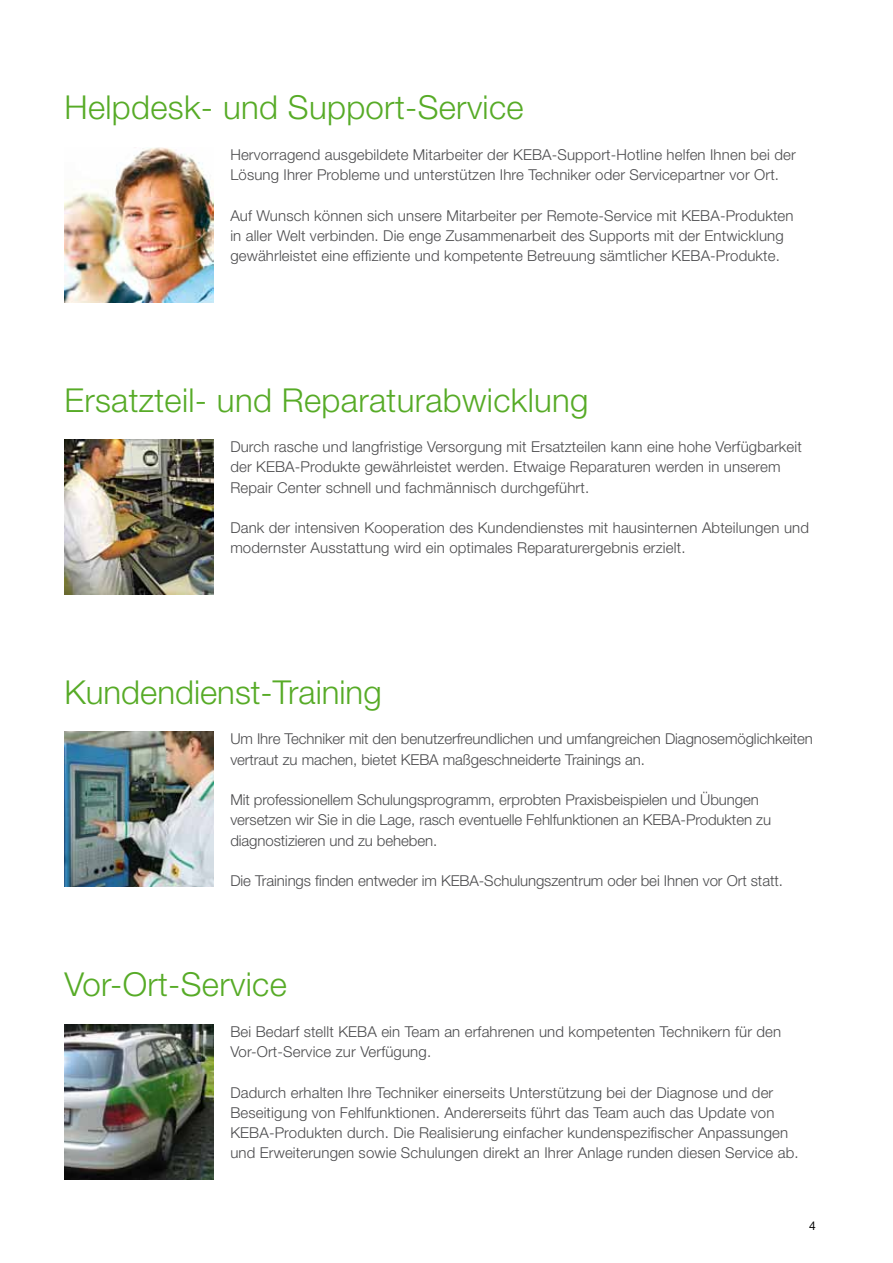
<style>
.page{position:relative;width:893px;height:1263px;background:#fff}
.page>*{position:absolute;margin:0;border:0;box-sizing:border-box;transform-origin:0 0}
.t1{font:300 33px "Helvetica Neue";letter-spacing:.01em;color:#57ab27}
.t2{font:300 15px/20.2px "Helvetica Neue";letter-spacing:.01em;color:#4b4b4d}
.t3{font:12px "Helvetica Neue";color:#000}
</style>
<div class="page">
<img style="left:64px;top:732px;width:149px;height:155px">
<img style="left:64px;top:1024px;width:149px;height:155px">
<img style="left:64px;top:439px;width:149px;height:155px">
<img style="left:64px;top:147px;width:149px;height:155px">
<h1 class="t1" style="left:64px;top:87px;width:461px">Helpdesk- und Support-Service</h1>
<p class="t2" style="left:230px;top:144px;width:567px">Hervorragend ausgebildete Mitarbeiter der KEBA-Support-Hotline helfen Ihnen bei der<br>Lösung Ihrer Probleme und unterstützen Ihre Techniker oder Servicepartner vor Ort.</p>
<p class="t2" style="left:230px;top:205px;width:565px">Auf Wunsch können sich unsere Mitarbeiter per Remote-Service mit KEBA-Produkten in aller Welt verbinden. Die enge Zusammenarbeit des Supports mit der Entwicklung gewährleistet eine effiziente und kompetente Betreuung sämtlicher KEBA-Produkte.</p>
<h1 class="t1" style="left:64px;top:380px;width:526px">Ersatzteil- und Reparaturabwicklung</h1>
<p class="t2" style="left:230px;top:436px;width:573px">Durch rasche und langfristige Versorgung mit Ersatzteilen kann eine hohe Verfügbarkeit der KEBA-Produkte gewährleistet werden. Etwaige Reparaturen werden in unserem<br>Repair Center schnell und fachmännisch durchgeführt.</p>
<p class="t2" style="left:230px;top:517px;width:580px">Dank der intensiven Kooperation des Kundendienstes mit hausinternen Abteilungen und modernster Ausstattung wird ein optimales Reparaturergebnis erzielt.</p>
<h1 class="t1" style="left:64px;top:672px;width:319px">Kundendienst-Training</h1>
<p class="t2" style="left:230px;top:729px;width:584px">Um Ihre Techniker mit den benutzerfreundlichen und umfangreichen Diagnosemöglichkeiten vertraut zu machen, bietet KEBA maßgeschneiderte Trainings an.</p>
<p class="t2" style="left:230px;top:789px;width:542px">Mit professionellem Schulungsprogramm, erprobten Praxisbeispielen und Übungen versetzen wir Sie in die Lage, rasch eventuelle Fehlfunktionen an KEBA-Produkten zu diagnostizieren und zu beheben.</p>
<p class="t2" style="left:230px;top:870px;width:554px">Die Trainings finden entweder im KEBA-Schulungszentrum oder bei Ihnen vor Ort statt.</p>
<h1 class="t1" style="left:64px;top:964px;width:224px">Vor-Ort-Service</h1>
<p class="t2" style="left:230px;top:1021px;width:552px">Bei Bedarf stellt KEBA ein Team an erfahrenen und kompetenten Technikern für den<br>Vor-Ort-Service zur Verfügung.</p>
<p class="t2" style="left:230px;top:1082px;width:570px">Dadurch erhalten Ihre Techniker einerseits Unterstützung bei der Diagnose und der Beseitigung von Fehlfunktionen. Andererseits führt das Team auch das Update von KEBA-Produkten durch. Die Realisierung einfacher kundenspezifischer Anpassungen und Erweiterungen sowie Schulungen direkt an Ihrer Anlage runden diesen Service ab.</p>
<p class="t3" style="left:809px;top:1218px;width:8px">4</p>
</div>
